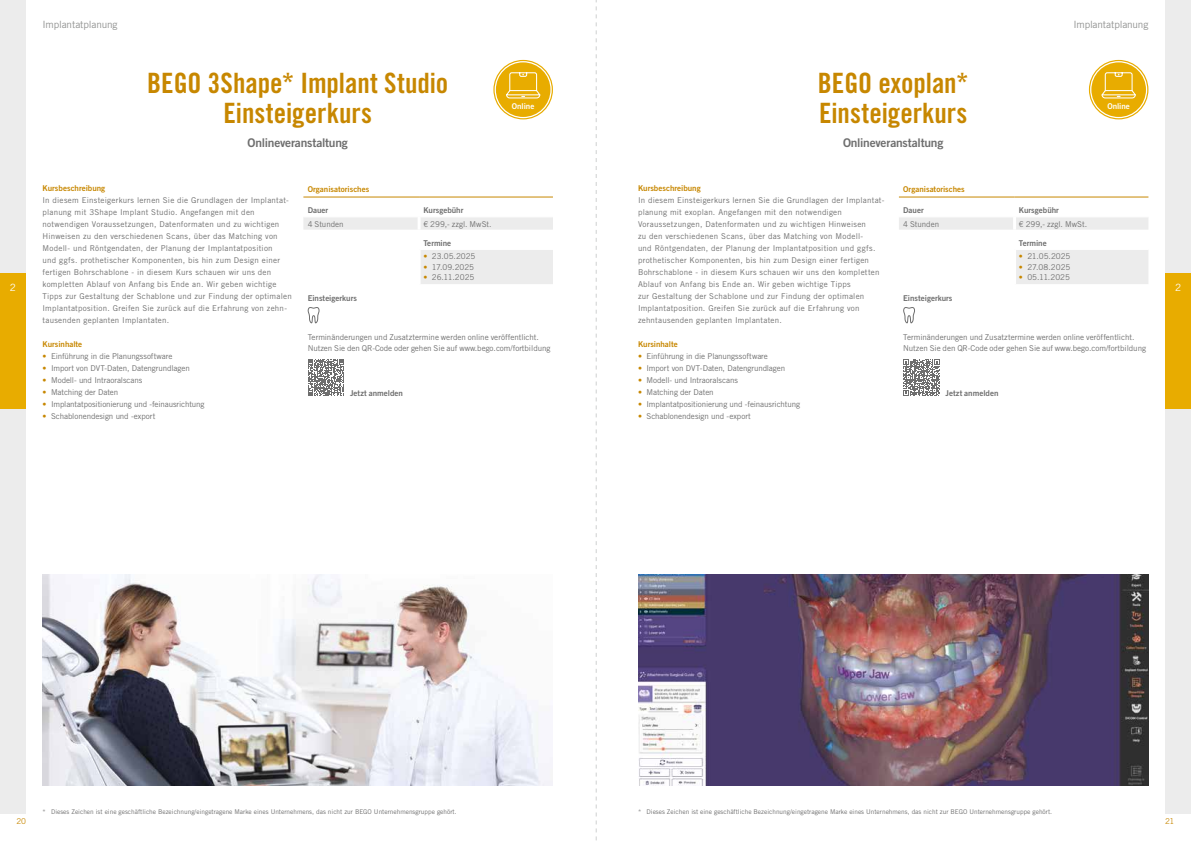
<style>
.page{position:relative;width:1191px;height:842px;background:#fff}
.page>*{position:absolute;margin:0;border:0;box-sizing:border-box;transform-origin:0 0}
.t1{font:28px/30px "Trade Gothic LT Std Bd Cn 20";color:#c78700;text-align:center}
.t2{font:12px "Trade Gothic LT Pro Bd 2";letter-spacing:-.02em;color:#6e6e6e}
.t3{font:10px "Trade Gothic LT Pro";letter-spacing:-.015em;color:#919291}
.t4{font:10px "Trade Gothic LT Pro";color:#fff}
.t5{font:8px/12px "Trade Gothic LT Pro";letter-spacing:.02em;color:#6e6e6e}
.t6{font:8px/10.5px "Trade Gothic LT Pro";letter-spacing:-.005em;color:#6e6e6e}
.t7{font:8px "Trade Gothic LT Pro";letter-spacing:-.01em;color:#6e6e6e}
.t8{font:8px "Trade Gothic LT Pro";letter-spacing:-.015em;color:#6e6e6e}
.t9{font:8px "Trade Gothic LT Pro Bd 2";color:#6e6e6e}
.t10{font:8px "Trade Gothic LT Pro Bd 2";color:#c78700}
.t11{font:8px "Trade Gothic LT Pro";color:#6e6e6e}
.t12{font:8px "Trade Gothic LT Pro Bd 2";letter-spacing:-.01em;color:#fff}
.t13{font:8px "Trade Gothic LT Pro";color:#c78700}
.t14{font:6.5px "Trade Gothic LT Pro";color:#6e6e6e}
.s1{color:#c78700}
</style>
<div class="page">
<div style="left:0;top:0;width:26px;height:814px;background:#ececec"></div>
<div style="left:1165px;top:0;width:26px;height:814px;background:#ececec"></div>
<svg style="left:303px;top:217px;width:250px;height:67px"></svg>
<hr style="left:417px;top:216px;width:3px;height:14px;background:#fff">
<hr style="left:417px;top:250px;width:3px;height:34px;background:#fff">
<hr style="left:303px;top:249px;width:116px;height:1px;background:#fff">
<hr style="left:419px;top:249px;width:134px;height:1px;background:#fff">
<hr style="left:303px;top:197px;width:116px;height:1px;background:#c78700">
<hr style="left:419px;top:197px;width:134px;height:1px;background:#c78700">
<svg style="left:494px;top:61px;width:58px;height:58px"></svg>
<div style="left:493px;top:60px;width:60px;height:59px;border:1px solid #e8ac00;border-radius:50%"></div>
<div style="left:496px;top:62px;width:54px;height:55px;background:#e8ac00;border-radius:50%"></div>
<svg style="left:506px;top:72px;width:35px;height:27px"></svg>
<svg style="left:308px;top:359px;width:36px;height:37px"></svg>
<svg style="left:899px;top:217px;width:249px;height:67px"></svg>
<hr style="left:1013px;top:216px;width:3px;height:14px;background:#fff">
<hr style="left:1013px;top:250px;width:3px;height:34px;background:#fff">
<hr style="left:899px;top:249px;width:115px;height:1px;background:#fff">
<hr style="left:1014px;top:249px;width:134px;height:1px;background:#fff">
<hr style="left:899px;top:197px;width:115px;height:1px;background:#c78700">
<hr style="left:1014px;top:197px;width:134px;height:1px;background:#c78700">
<svg style="left:1089px;top:61px;width:58px;height:58px"></svg>
<div style="left:1089px;top:60px;width:59px;height:59px;border:1px solid #e8ac00;border-radius:50%"></div>
<div style="left:1091px;top:62px;width:55px;height:55px;background:#e8ac00;border-radius:50%"></div>
<svg style="left:1101px;top:72px;width:35px;height:27px"></svg>
<svg style="left:903px;top:359px;width:37px;height:37px"></svg>
<svg style="left:307px;top:307px;width:13px;height:17px"></svg>
<svg style="left:903px;top:307px;width:12px;height:17px"></svg>
<div style="left:0;top:273px;width:26px;height:135px;background:#e8ac00"></div>
<div style="left:1165px;top:273px;width:26px;height:135px;background:#e8ac00"></div>
<img style="left:43px;top:574px;width:510px;height:211px">
<img style="left:638px;top:574px;width:511px;height:211px">
<svg style="left:595px;top:0;width:1px;height:840px"></svg>
<p class="t3" style="left:43px;top:19px;width:76px">Implantatplanung</p>
<h1 class="t1" style="left:147px;top:67px;width:302px">BEGO 3Shape* Implant Studio<br>Einsteigerkurs</h1>
<h2 class="t2" style="left:247px;top:135px;width:102px">Onlineveranstaltung</h2>
<p class="t12" style="left:512px;top:101px;width:24px">Online</p>
<h1 class="t1" style="left:818px;top:67px;width:152px;text-align:left">BEGO exoplan*<br>Einsteigerkurs</h1>
<h2 class="t2" style="left:843px;top:135px;width:102px">Onlineveranstaltung</h2>
<p class="t3" style="left:1073px;top:19px;width:76px">Implantatplanung</p>
<p class="t12" style="left:1107px;top:101px;width:24px">Online</p>
<p class="t10" style="left:43px;top:184px;width:64px">Kursbeschreibung</p>
<p class="t5" style="left:43px;top:194px;width:251px">In diesem Einsteigerkurs lernen Sie die Grundlagen der Implantat&shy;planung mit 3Shape Implant Studio. Angefangen mit den notwendigen Voraussetzungen, Datenformaten und zu wichtigen Hinweisen zu den verschiedenen Scans, über das Matching von Modell- und Röntgendaten, der Planung der Implantatposition<br>und ggfs. prothetischer Komponenten, bis hin zum Design einer fertigen Bohrschablone - in diesem Kurs schauen wir uns den kompletten Ablauf von Anfang bis Ende an. Wir geben wichtige Tipps zur Gestaltung der Schablone und zur Findung der optimalen Implantatposition. Greifen Sie zurück auf die Erfahrung von zehn&shy;tausenden geplanten Implantaten.</p>
<p class="t10" style="left:43px;top:340px;width:41px">Kursinhalte</p>
<p class="t8" style="left:43px;top:352px;width:131px"><span class="s1">•</span> Einführung in die Planungssoftware</p>
<p class="t7" style="left:43px;top:364px;width:149px"><span class="s1">•</span> Import von DVT-Daten, Datengrundlagen</p>
<p class="t7" style="left:43px;top:376px;width:101px"><span class="s1">•</span> Modell- und Intraoralscans</p>
<p class="t7" style="left:43px;top:388px;width:77px"><span class="s1">•</span> Matching der Daten</p>
<p class="t8" style="left:43px;top:400px;width:163px"><span class="s1">•</span> Implantatpositionierung und -feinausrichtung</p>
<p class="t7" style="left:43px;top:412px;width:114px"><span class="s1">•</span> Schablonendesign und -export</p>
<p class="t10" style="left:638px;top:184px;width:64px">Kursbeschreibung</p>
<p class="t5" style="left:638px;top:194px;width:248px">In diesem Einsteigerkurs lernen Sie die Grundlagen der Implantat&shy;planung mit exoplan. Angefangen mit den notwendigen Voraussetzungen, Datenformaten und zu wichtigen Hinweisen<br>zu den verschiedenen Scans, über das Matching von Modell-<br>und Röntgendaten, der Planung der Implantatposition und ggfs. prothetischer Komponenten, bis hin zum Design einer fertigen Bohrschablone - in diesem Kurs schauen wir uns den kompletten Ablauf von Anfang bis Ende an. Wir geben wichtige Tipps<br>zur Gestaltung der Schablone und zur Findung der optimalen Implantatposition. Greifen Sie zurück auf die Erfahrung von zehntausenden geplanten Implantaten.</p>
<p class="t10" style="left:638px;top:340px;width:41px">Kursinhalte</p>
<p class="t8" style="left:638px;top:352px;width:131px"><span class="s1">•</span> Einführung in die Planungssoftware</p>
<p class="t7" style="left:638px;top:364px;width:149px"><span class="s1">•</span> Import von DVT-Daten, Datengrundlagen</p>
<p class="t7" style="left:638px;top:376px;width:101px"><span class="s1">•</span> Modell- und Intraoralscans</p>
<p class="t7" style="left:638px;top:388px;width:77px"><span class="s1">•</span> Matching der Daten</p>
<p class="t8" style="left:638px;top:400px;width:163px"><span class="s1">•</span> Implantatpositionierung und -feinausrichtung</p>
<p class="t7" style="left:638px;top:412px;width:114px"><span class="s1">•</span> Schablonendesign und -export</p>
<p class="t10" style="left:308px;top:184px;width:63px">Organisatorisches</p>
<p class="t9" style="left:308px;top:205px;width:22px">Dauer</p>
<p class="t9" style="left:423px;top:205px;width:42px">Kursgebühr</p>
<p class="t11" style="left:308px;top:219px;width:37px">4 Stunden</p>
<p class="t5" style="left:423px;top:218px;width:70px">€ 299,- zzgl. MwSt.</p>
<p class="t9" style="left:423px;top:238px;width:29px">Termine</p>
<p class="t5" style="left:423px;top:250px;width:54px"><span class="s1">•</span> 23.05.2025</p>
<p class="t5" style="left:423px;top:261px;width:52px"><span class="s1">•</span> 17.09.2025</p>
<p class="t5" style="left:423px;top:271px;width:53px"><span class="s1">•</span> 26.11.2025</p>
<p class="t10" style="left:903px;top:184px;width:63px">Organisatorisches</p>
<p class="t9" style="left:903px;top:205px;width:22px">Dauer</p>
<p class="t9" style="left:1018px;top:205px;width:42px">Kursgebühr</p>
<p class="t11" style="left:903px;top:219px;width:37px">4 Stunden</p>
<p class="t5" style="left:1018px;top:218px;width:70px">€ 299,- zzgl. MwSt.</p>
<p class="t9" style="left:1018px;top:238px;width:29px">Termine</p>
<p class="t5" style="left:1018px;top:250px;width:53px"><span class="s1">•</span> 21.05.2025</p>
<p class="t5" style="left:1018px;top:261px;width:53px"><span class="s1">•</span> 27.08.2025</p>
<p class="t5" style="left:1018px;top:271px;width:53px"><span class="s1">•</span> 05.11.2025</p>
<p class="t4" style="left:10px;top:281px;width:8px">2</p>
<p class="t4" style="left:1175px;top:281px;width:8px">2</p>
<p class="t9" style="left:308px;top:293px;width:51px">Einsteigerkurs</p>
<p class="t9" style="left:903px;top:293px;width:51px">Einsteigerkurs</p>
<p class="t6" style="left:308px;top:332px;width:244px">Terminänderungen und Zusatztermine werden online veröffentlicht.<br>Nutzen Sie den QR-Code oder gehen Sie auf www.bego.com/fortbildung</p>
<p class="t9" style="left:350px;top:388px;width:54px">Jetzt anmelden</p>
<p class="t6" style="left:903px;top:332px;width:244px">Terminänderungen und Zusatztermine werden online veröffentlicht.<br>Nutzen Sie den QR-Code oder gehen Sie auf www.bego.com/fortbildung</p>
<p class="t9" style="left:945px;top:388px;width:54px">Jetzt anmelden</p>
<p class="t14" style="left:43px;top:808px;width:416px">* Dieses Zeichen ist eine geschäftliche Bezeichnung/eingetragene Marke eines Unternehmens, das nicht zur BEGO Unternehmensgruppe gehört.</p>
<p class="t14" style="left:638px;top:808px;width:416px">* Dieses Zeichen ist eine geschäftliche Bezeichnung/eingetragene Marke eines Unternehmens, das nicht zur BEGO Unternehmensgruppe gehört.</p>
<p class="t13" style="left:16px;top:816px;width:11px">20</p>
<p class="t13" style="left:1165px;top:816px;width:11px">21</p>
</div>
